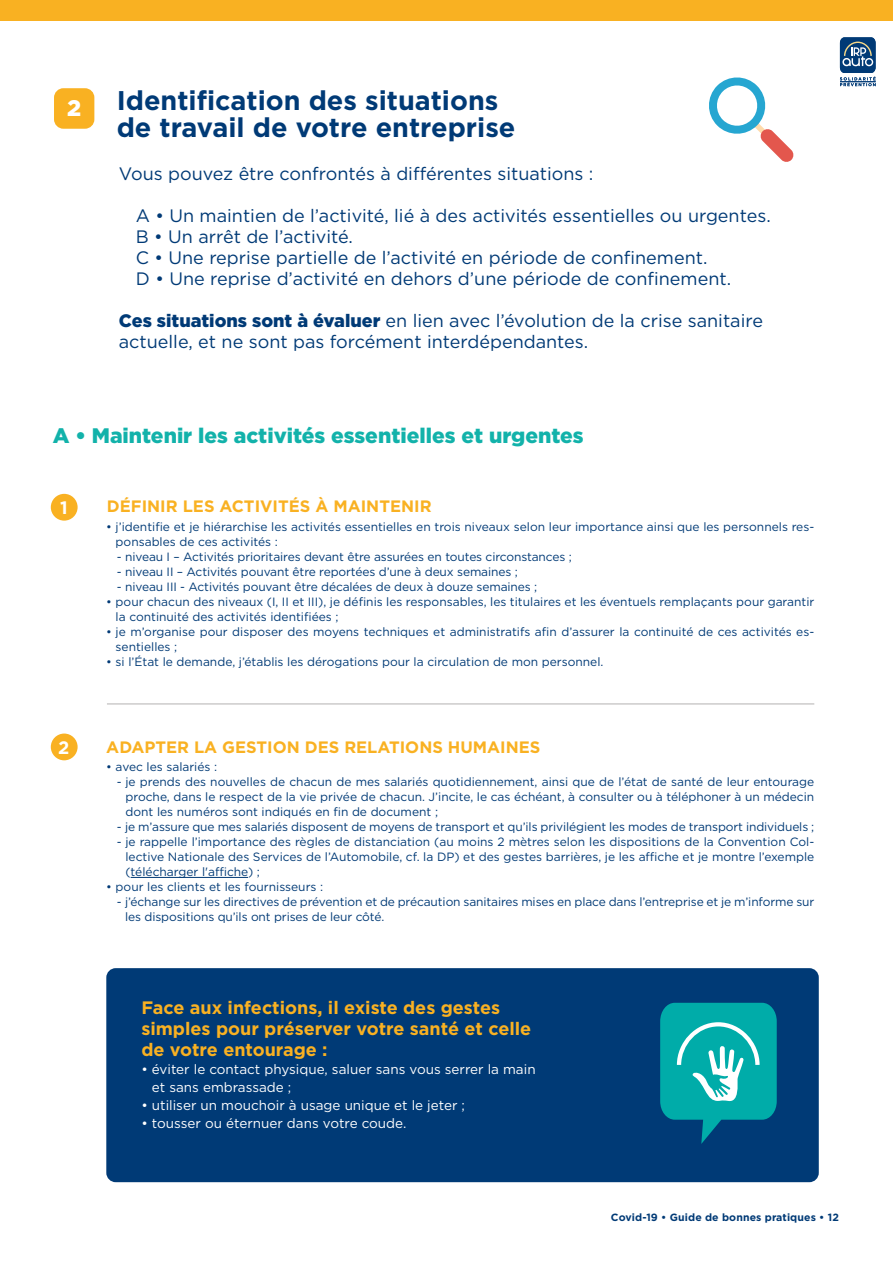
<style>
.page{position:relative;width:893px;height:1263px;background:#fff}
.page>*{position:absolute;margin:0;border:0;box-sizing:border-box;transform-origin:0 0}
.t1{font:700 27px/27px "Gotham";color:#003a76}
.t2{font:900 22.5px "Gotham";color:#fff}
.t3{font:900 21px "Gotham";color:#12b2aa}
.t4{font:18px/21px "Gotham";color:#003a76}
.t5{font:700 18px/21px "Gotham";color:#f9b122}
.t6{font:700 18px "Gotham";color:#fff}
.t7{font:700 16.5px "Gotham";color:#f9b122}
.t8{font:13.5px/18px "Gotham";color:#fff}
.t9{font:12px/15px "Gotham";color:#003a76}
.t10{font:700 10.5px "Gotham";letter-spacing:.01em;color:#003a76}
.s1{font-weight:900}
</style>
<div class="page">
<svg style="left:840px;top:37px;width:36px;height:49px"></svg>
<div style="left:54px;top:88px;width:40px;height:41px;background:#f9b122;border-radius:9px"></div>
<div style="left:0;top:0;width:893px;height:21px;background:#f9b122"></div>
<hr style="left:131px;top:877px;width:117px;height:1px;background:#003a76">
<div style="left:51px;top:494px;width:27px;height:27px;background:#f9b122;border-radius:50%"></div>
<div style="left:51px;top:733px;width:27px;height:27px;background:#f9b122;border-radius:50%"></div>
<div style="left:106px;top:968px;width:713px;height:214px;background:#003a76;border-radius:9px"></div>
<svg style="left:660px;top:1003px;width:117px;height:141px"></svg>
<hr style="left:107px;top:703px;width:707px;height:1px;background:#b3b2b2">
<svg style="left:709px;top:77px;width:85px;height:85px"></svg>
<h2 class="t2" style="left:67px;top:93px;width:16px">2</h2>
<h1 class="t1" style="left:117px;top:86px;width:400px">Identification des situations de travail de votre entreprise</h1>
<h3 class="t4" style="left:119px;top:163px;width:476px">Vous pouvez être confrontés à différentes situations :</h3>
<h3 class="t4" style="left:136px;top:205px;width:636px">A • Un maintien de l’activité, lié à des activités essentielles ou urgentes.<br>B • Un arrêt de l’activité.<br>C • Une reprise partielle de l’activité en période de confinement.<br>D • Une reprise d’activité en dehors d’une période de confinement.</h3>
<h3 class="t4" style="left:119px;top:310px;width:646px"><span class="s1">Ces situations sont à évaluer</span> en lien avec l’évolution de la crise sanitaire actuelle, et ne sont pas forcément interdépendantes.</h3>
<h3 class="t3" style="left:53px;top:421px;width:532px">A • Maintenir les activités essentielles et urgentes</h3>
<h3 class="t6" style="left:60px;top:496px;width:9px">1</h3>
<h3 class="t6" style="left:58px;top:735px;width:13px">2</h3>
<h3 class="t7" style="left:107px;top:495px;width:326px">DÉFINIR LES ACTIVITÉS À MAINTENIR</h3>
<p class="t9" style="left:116px;top:519px;width:700px;text-indent:-9px">• j’identifie et je hiérarchise les activités essentielles en trois niveaux selon leur importance ainsi que les personnels res&shy;ponsables de ces activités :</p>
<p class="t9" style="left:117px;top:549px;width:456px">- niveau I – Activités prioritaires devant être assurées en toutes circonstances ;</p>
<p class="t9" style="left:117px;top:564px;width:402px">- niveau II – Activités pouvant être reportées d’une à deux semaines ;</p>
<p class="t9" style="left:117px;top:579px;width:422px">- niveau III - Activités pouvant être décalées de deux à douze semaines ;</p>
<p class="t9" style="left:116px;top:594px;width:700px;text-indent:-9px">• pour chacun des niveaux (I, II et III), je définis les responsables, les titulaires et les éventuels remplaçants pour garantir la continuité des activités identifiées ;</p>
<p class="t9" style="left:116px;top:624px;width:700px;text-indent:-9px">• je m’organise pour disposer des moyens techniques et administratifs afin d’assurer la continuité de ces activités es&shy;sentielles ;</p>
<p class="t9" style="left:106px;top:654px;width:499px">• si l’État le demande, j’établis les dérogations pour la circulation de mon personnel.</p>
<h3 class="t7" style="left:106px;top:736px;width:436px">ADAPTER LA GESTION DES RELATIONS HUMAINES</h3>
<p class="t9" style="left:106px;top:759px;width:112px">• avec les salariés :</p>
<p class="t9" style="left:125px;top:774px;width:690px;text-align:justify;text-indent:-8px">- je prends des nouvelles de chacun de mes salariés quotidiennement, ainsi que de l’état de santé de leur entourage proche, dans le respect de la vie privée de chacun. J’incite, le cas échéant, à consulter ou à téléphoner à un médecin dont les numéros sont indiqués en fin de document ;</p>
<p class="t9" style="left:117px;top:819px;width:699px">- je m’assure que mes salariés disposent de moyens de transport et qu’ils privilégient les modes de transport individuels ;</p>
<p class="t9" style="left:125px;top:834px;width:690px;text-align:justify;text-indent:-8px">- je rappelle l’importance des règles de distanciation (au moins 2 mètres selon les dispositions de la Convention Col&shy;lective Nationale des Services de l’Automobile, cf. la DP) et des gestes barrières, je les affiche et je montre l’exemple (télécharger l'affiche) ;</p>
<p class="t9" style="left:106px;top:879px;width:218px">• pour les clients et les fournisseurs :</p>
<p class="t9" style="left:125px;top:894px;width:691px;text-indent:-8px">- j’échange sur les directives de prévention et de précaution sanitaires mises en place dans l’entreprise et je m’informe sur les dispositions qu’ils ont prises de leur côté.</p>
<h3 class="t5" style="left:141px;top:997px;width:391px">Face aux infections, il existe des gestes simples pour préserver votre santé et celle de votre entourage :</h3>
<p class="t8" style="left:152px;top:1060px;width:385px;text-indent:-11px">• éviter le contact physique, saluer sans vous serrer la main et sans embrassade ;</p>
<p class="t8" style="left:141px;top:1096px;width:325px">• utiliser un mouchoir à usage unique et le jeter ;</p>
<p class="t8" style="left:141px;top:1114px;width:266px">• tousser ou éternuer dans votre coude.</p>
<p class="t10" style="left:611px;top:1210px;width:230px">Covid-19 • Guide de bonnes pratiques • 12</p>
</div>
